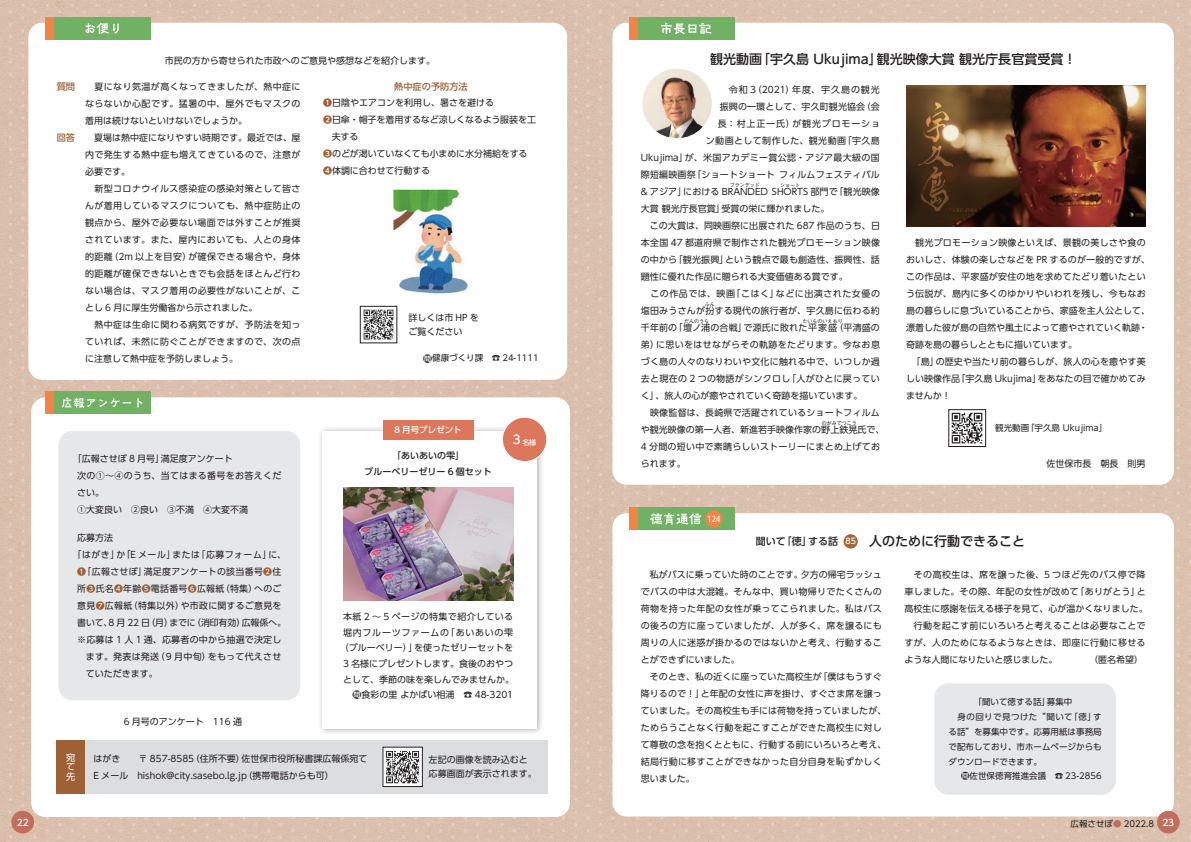
<style>
.page{position:relative;width:1191px;height:842px;background:#fff}
.page>*{position:absolute;margin:0;border:0;box-sizing:border-box;transform-origin:0 0}
.t1{font:500 13px "UD Shin Go Pro";color:#231f20}
.t2{font:500 9.2px "UD Shin Go Pro";color:#9e6035}
.t3{font:9.2px/9.2px "UD Shin Go Pro";color:#fff;text-align:justify}
.t4{font:9px/17px "UD Shin Go Pro";letter-spacing:.02em;color:#231f20}
.t5{font:9px/15.6px "UD Shin Go Pro";color:#231f20}
.t6{font:9px/17px "UD Shin Go Pro";letter-spacing:.045em;color:#231f20}
.t7{font:9px "UD Shin Go Pro";letter-spacing:-.015em;color:#231f20}
.t8{font:9px "UD Shin Go Pro";letter-spacing:-.01em;color:#231f20}
.t9{font:9px "UD Shin Go Pro";letter-spacing:.055em;color:#231f20}
.t10{font:500 9px/15.6px "UD Shin Go Pro";color:#231f20;text-align:center}
.t11{font:500 9px "UD Shin Go Pro";color:#fff}
.t12{font:8.5px/14.9px "UD Shin Go Pro";color:#231f20}
.t13{font:500 8.5px "UD Shin Go Pro";color:#fff}
.t14{font:500 8px "UD Shin Go Pro";color:#fff;scale:.8 1}
.t15{font:500 7px "UD Shin Go Pro";color:#fff}
.t16{font:5px "UD Shin Go Pro";color:#231f20}
.s1{font-family:"UD Shin Go Pro De";font-weight:700;color:#9e6035}
.s2{font-family:"UD Shin Go Pro De";font-weight:700;font-size:9px}
.s3{font-size:12px}
.s4{font-family:"UD Shin Go Pro De";font-weight:700}
.s5{font-size:10px}
.s6{font-size:8px;color:#fff}
.s7{color:#c16e5d}
.s8{font-weight:500;font-size:9px;color:#fff}
</style>
<div class="page">
<img style="left:0;top:0;width:1191px;height:842px">
<div style="left:612px;top:23px;width:562px;height:462px;background:#fff;border-radius:14px"></div>
<div style="left:612px;top:513px;width:562px;height:303px;background:#fff;border-radius:14px"></div>
<div style="left:843px;top:534px;width:14px;height:14px;background:#a76433;border-radius:50%"></div>
<div style="left:934px;top:683px;width:181px;height:112px;background:#e6e7e9;border-radius:14px"></div>
<div style="left:28px;top:23px;width:539px;height:357px;background:#fff;border-radius:14px"></div>
<div style="left:31px;top:397px;width:539px;height:420px;background:#fff;border-radius:14px"></div>
<div style="left:57px;top:740px;width:490px;height:54px;background:#dcdddf"></div>
<img style="left:385px;top:749px;width:35px;height:36px">
<div style="left:57px;top:740px;width:28px;height:54px;background:#9e6035"></div>
<div style="left:58px;top:431px;width:242px;height:269px;background:#e6e7e9;border-radius:14px"></div>
<div style="left:317px;top:426px;width:227px;height:310px;background:#231f20;opacity:.35"></div>
<div style="left:323px;top:431px;width:214px;height:298px;background:#fff"></div>
<div style="left:383px;top:420px;width:90px;height:19px;background:#dd775c"></div>
<div style="left:11px;top:811px;width:23px;height:22px;background:#c16e5d;border-radius:50%"></div>
<div style="left:1157px;top:811px;width:22px;height:22px;background:#c16e5d;border-radius:50%"></div>
<div style="left:638px;top:17px;width:96px;height:23px;background:#71b164"></div>
<div style="left:629px;top:17px;width:9px;height:23px;background:#f58345"></div>
<svg style="left:661px;top:23px;width:50px;height:11px"></svg>
<div style="left:638px;top:507px;width:96px;height:23px;background:#71b164"></div>
<div style="left:705px;top:510px;width:17px;height:17px;background:#f58345;border-radius:50%"></div>
<div style="left:629px;top:507px;width:9px;height:23px;background:#f58345"></div>
<svg style="left:650px;top:513px;width:51px;height:12px"></svg>
<div style="left:54px;top:391px;width:96px;height:23px;background:#71b164"></div>
<div style="left:45px;top:391px;width:9px;height:23px;background:#f58345"></div>
<svg style="left:62px;top:397px;width:80px;height:11px"></svg>
<img style="left:641px;top:68px;width:71px;height:71px;border-radius:35px">
<div style="left:641px;top:68px;width:71px;height:71px;border:1px solid #fff;border-radius:50%"></div>
<div style="left:502px;top:417px;width:45px;height:45px;background:#dd775c;border-radius:50%"></div>
<div style="left:502px;top:417px;width:45px;height:45px;border:1px solid #fff;border-radius:50%"></div>
<div style="left:54px;top:17px;width:96px;height:23px;background:#71b164"></div>
<div style="left:45px;top:17px;width:9px;height:23px;background:#f58345"></div>
<svg style="left:85px;top:23px;width:34px;height:11px"></svg>
<img style="left:343px;top:488px;width:170px;height:113px">
<img style="left:906px;top:85px;width:239px;height:142px">
<img style="left:951px;top:412px;width:32px;height:32px">
<div style="left:948px;top:409px;width:37px;height:38px;border:1px solid #231f20"></div>
<img style="left:393px;top:188px;width:75px;height:106px">
<img style="left:363px;top:309px;width:31px;height:31px">
<div style="left:360px;top:306px;width:37px;height:37px;border:1px solid #231f20"></div>
<p class="t2" style="left:57px;top:79px;width:20px">質問</p>
<p class="t2" style="left:57px;top:130px;width:20px">回答</p>
<p class="t5" style="left:165px;top:53px;width:272px">市民の方から寄せられた市政へのご意見や感想などを紹介します。</p>
<p class="t6" style="left:85px;top:78px;width:217px">　夏になり気温が高くなってきましたが、熱中症にならないか心配です。猛暑の中、屋外でもマスクの着用は続けないといけないでしょうか。<br>　夏場は熱中症になりやすい時期です。最近では、屋内で発生する熱中症も増えてきているので、注意が必要です。<br>　新型コロナウイルス感染症の感染対策として皆さんが着用しているマスクについても、熱中症防止の観点から、屋外で必要ない場面では外すことが推奨されています。また、屋内においても、人との身体的距離（2m 以上を目安）が確保できる場合や、身体的距離が確保できないときでも会話をほとんど行わない場合は、マスク着用の必要性がないことが、ことし 6 月に厚生労働省から示されました。<br>　熱中症は生命に関わる病気ですが、予防法を知っていれば、未然に防ぐことができますので、次の点に注意して熱中症を予防しましょう。</p>
<p class="t2" style="left:394px;top:79px;width:75px">熱中症の予防方法</p>
<p class="t5" style="left:323px;top:95px;width:172px"><span class="s1">❶</span>日陰やエアコンを利用し、暑さを避ける</p>
<p class="t7" style="left:323px;top:113px;width:214px"><span class="s1">❷</span>日傘・帽子を着用するなど涼しくなるよう服装を工</p>
<p class="t4" style="left:332px;top:128px;width:28px">夫する</p>
<p class="t7" style="left:323px;top:147px;width:206px"><span class="s1">❸</span>のどが渇いていなくても小まめに水分補給をする</p>
<p class="t7" style="left:323px;top:164px;width:108px"><span class="s1">❹</span>体調に合わせて行動する</p>
<p class="t5" style="left:408px;top:310px;width:72px;line-height:14.2px">詳しくは市 HP をご覧ください</p>
<p class="t12" style="left:423px;top:350px;width:117px"><span class="s2">問</span>健康づくり課　☎ 24-1111</p>
<p class="t13" style="left:394px;top:423px;width:69px">8 月号プレゼント</p>
<p class="t15" style="left:513px;top:436px;width:25px"><span class="s3">3</span> 名様</p>
<p class="t5" style="left:77px;top:449px;width:206px;line-height:17px;text-indent:-4px">「広報させぼ 8 月号」満足度アンケート<br>次の①～④のうち、当てはまる番号をお答えください。<br>①大変良い ②良い ③不満 ④大変不満</p>
<p class="t4" style="left:77px;top:529px;width:37px">応募方法</p>
<p class="t9" style="left:73px;top:547px;width:215px">「はがき」か「E メール」または「応募フォーム」に、</p>
<p class="t4" style="left:77px;top:563px;width:206px"><span class="s1">❶</span>「広報させぼ」満足度アンケートの該当番号<span class="s1">❷</span>住</p>
<p class="t4" style="left:77px;top:580px;width:206px">所<span class="s1">❸</span>氏名<span class="s1">❹</span>年齢<span class="s1">❺</span>電話番号<span class="s1">❻</span>広報紙（特集）へのご</p>
<p class="t4" style="left:77px;top:597px;width:206px">意見<span class="s1">❼</span>広報紙（特集以外）や市政に関するご意見を</p>
<p class="t8" style="left:77px;top:615px;width:210px">書いて、8 月 22 日（月）までに（消印有効）広報係へ。</p>
<p class="t4" style="left:77px;top:631px;width:206px">※応募は 1 人 1 通、応募者の中から抽選で決定し</p>
<p class="t4" style="left:86px;top:648px;width:197px">ます。発表は発送（9 月中旬）をもって代えさせ</p>
<p class="t5" style="left:86px;top:665px;width:73px">ていただきます。</p>
<p class="t5" style="left:124px;top:713px;width:120px">6 月号のアンケート　116 通</p>
<p class="t10" style="left:364px;top:448px;width:129px">「あいあいの雫」<br>ブルーベリーゼリー 6 個セット</p>
<p class="t5" style="left:340px;top:609px;width:176px;text-align:right">本紙 2 ～ 5 ページの特集で紹介している堀内フルーツファームの「あいあいの雫（ブルーベリー）」を使ったゼリーセットを<br>3 名様にプレゼントします。食後のおやつとして、季節の味を楽しんでみませんか。<span class="s4">問</span>食彩の里 よかばい相浦　☎ 48-3201</p>
<p class="t3" style="left:66px;top:753px;width:10px">宛て先</p>
<p class="t5" style="left:94px;top:750px;width:275px;line-height:17px">はがき　 〒 857-8585（住所不要）佐世保市役所秘書課広報係宛て<br>E メール　hishok@city.sasebo.lg.jp（携帯電話からも可）</p>
<p class="t5" style="left:429px;top:752px;width:109px;line-height:14.2px">左記の画像を読み込むと応募画面が表示されます。</p>
<h1 class="t1" style="left:710px;top:49px;width:368px">観光動画「宇久島 Ukujima」観光映像大賞 観光庁長官賞受賞！</h1>
<p class="t4" style="left:641px;top:81px;width:241px;text-align:right">　令和 3（2021）年度、宇久島の観光<br>振興の一環として、宇久町観光協会（会<br>長：村上正一氏）が観光プロモーショ<br>ン動画として制作した、観光動画「宇久島<br>Ukujima」が、米国アカデミー賞公認・アジア最大級の国際短編映画祭「ショートショート フィルムフェスティバル&amp; アジア」における BRANDED SHORTS 部門で「観光映像</p>
<p class="t16" style="left:730px;top:181px;width:31px">ブランデッド</p>
<p class="t16" style="left:780px;top:181px;width:21px">ショート</p>
<p class="t4" style="left:641px;top:200px;width:241px">大賞 観光庁長官賞」受賞の栄に輝かれました。<br>　この大賞は、同映画祭に出展された 687 作品のうち、日本全国 47 都道府県で制作された観光プロモーション映像の中から「観光振興」という観点で最も創造性、振興性、話題性に優れた作品に贈られる大変価値ある賞です。<br>　この作品では、映画「こはく」などに出演された女優の塩田みうさんが扮する現代の旅行者が、宇久島に伝わる約</p>
<p class="t16" style="left:705px;top:300px;width:11px">ふん</p>
<p class="t4" style="left:641px;top:319px;width:240px">千年前の「壇ノ浦の合戦」で源氏に敗れた平家盛（平清盛の</p>
<p class="t16" style="left:684px;top:317px;width:26px">だんのうら</p>
<p class="t16" style="left:802px;top:317px;width:41px">たいらのいえもり</p>
<p class="t4" style="left:641px;top:336px;width:245px">弟）に思いをはせながらその軌跡をたどります。今なお息づく島の人々のなりわいや文化に触れる中で、いつしか過去と現在の 2 つの物語がシンクロし「人がひとに戻っていく」、旅人の心が癒やされていく奇跡を描いています。<br>　映像監督は、長崎県で活躍されているショートフィルムや観光映像の第一人者、新進若手映像作家の野上鉄晃氏で、</p>
<p class="t16" style="left:822px;top:419px;width:36px">のがみてつこう</p>
<p class="t4" style="left:641px;top:438px;width:241px">4 分間の短い中で素晴らしいストーリーにまとめ上げておられます。</p>
<p class="t14" style="left:707px;top:512px;width:17px">124</p>
<p class="t4" style="left:906px;top:234px;width:246px">　観光プロモーション映像といえば、景観の美しさや食のおいしさ、体験の楽しさなどを PR するのが一般的ですが、この作品は、平家盛が安住の地を求めてたどり着いたという伝説が、島内に多くのゆかりやいわれを残し、今もなお島の暮らしに息づいていることから、家盛を主人公として、漂着した彼が島の自然や風土によって癒やされていく軌跡・奇跡を島の暮らしとともに描いています。<br>　「島」の歴史や当たり前の暮らしが、旅人の心を癒やす美しい映像作品「宇久島 Ukujima」をあなたの目で確かめてみませんか！</p>
<p class="t12" style="left:995px;top:420px;width:113px">観光動画「宇久島 Ukujima」</p>
<p class="t5" style="left:1046px;top:456px;width:100px">佐世保市長　朝長　則男</p>
<h1 class="t1" style="left:755px;top:531px;width:271px"><span class="s5">聞いて「徳」する話</span> <span class="s6">85</span> 人のために行動できること</h1>
<p class="t4" style="left:641px;top:565px;width:247px">　私がバスに乗っていた時のことです。夕方の帰宅ラッシュでバスの中は大混雑。そんな中、買い物帰りでたくさんの荷物を持った年配の女性が乗ってこられました。私はバスの後ろの方に座っていましたが、人が多く、席を譲るにも周りの人に迷惑が掛かるのではないかと考え、行動することができずにいました。<br>　そのとき、私の近くに座っていた高校生が「僕はもうすぐ降りるので！」と年配の女性に声を掛け、すぐさま席を譲っていました。その高校生も手には荷物を持っていましたが、ためらうことなく行動を起こすことができた高校生に対して尊敬の念を抱くとともに、行動する前にいろいろと考え、結局行動に移すことができなかった自分自身を恥ずかしく思いました。</p>
<p class="t4" style="left:904px;top:565px;width:244px">　その高校生は、席を譲った後、5 つほど先のバス停で降車しました。その際、年配の女性が改めて「ありがとう」と高校生に感謝を伝える様子を見て、心が温かくなりました。　行動を起こす前にいろいろと考えることは必要なことですが、人のためになるようなときは、即座に行動に移せるような人間になりたいと感じました。　　　　（匿名希望）</p>
<p class="t12" style="left:948px;top:694px;width:155px;text-indent:25px">「聞いて徳する話」募集中<br>　身の回りで見つけた“聞いて「徳」する話”を募集中です。応募用紙は事務局で配布しており、市ホームページからもダウンロードできます。</p>
<p class="t12" style="left:961px;top:768px;width:142px"><span class="s4">問</span>佐世保徳育推進会議　☎ 23-2856</p>
<p class="t11" style="left:17px;top:815px;width:13px">22</p>
<p class="t12" style="left:1070px;top:816px;width:105px">広報させぼ<span class="s7">●</span> 2022.8 <span class="s8">23</span></p>
</div>
